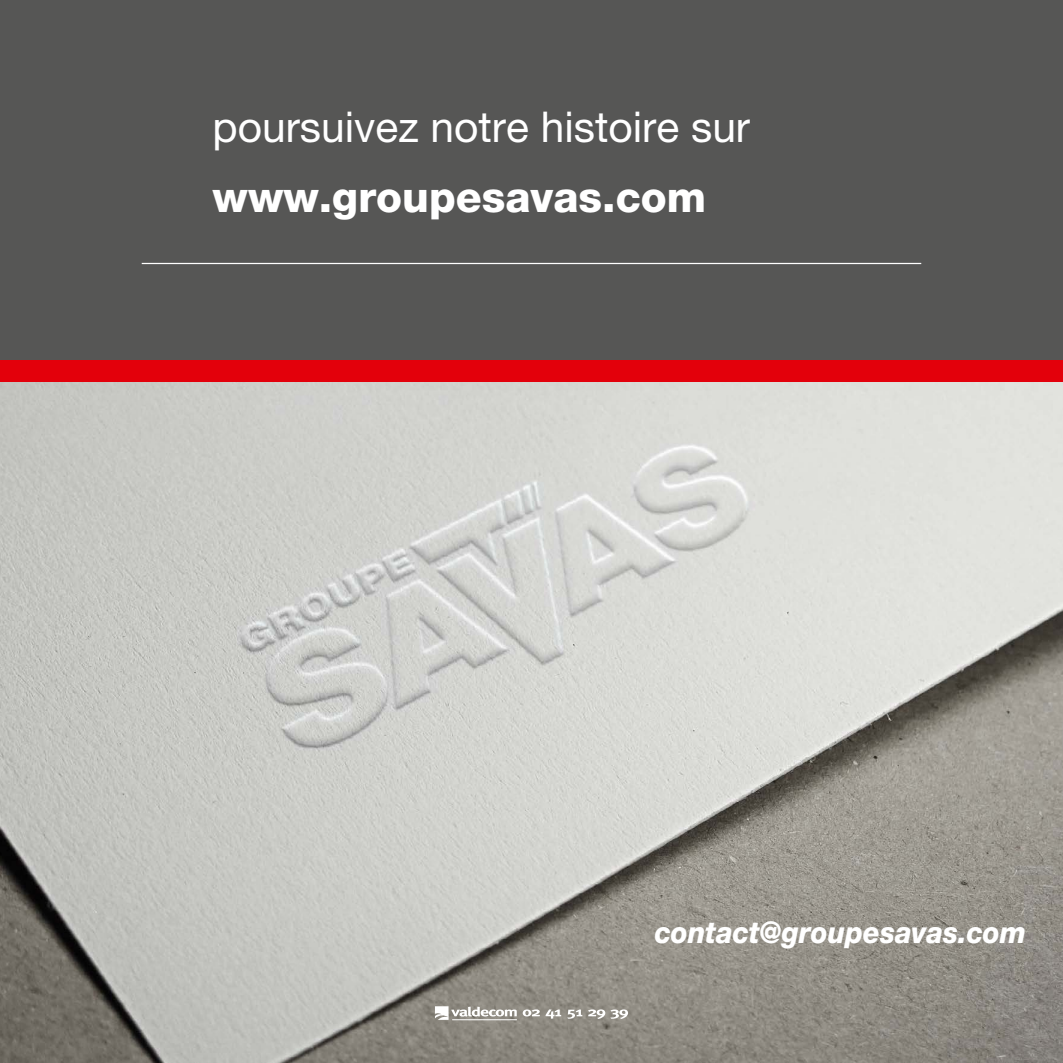
<style>
.page{position:relative;width:1063px;height:1063px;background:#fff}
.page>*{position:absolute;margin:0;border:0;box-sizing:border-box;transform-origin:0 0}
.t1{font:42.5px "Helvetica Neue";color:#fff}
.t2{font:800 42.5px "Helvetica Neue";color:#fff}
.t3{font:italic 800 30px "Helvetica Neue";color:#fff;scale:.93 1}
</style>
<div class="page">
<div style="left:0;top:0;width:1063px;height:371px;background:#565655"></div>
<img style="left:0;top:381px;width:1063px;height:682px">
<div style="left:0;top:360px;width:1063px;height:21px;background:#e3000b"></div>
<hr style="left:142px;top:263px;width:779px;height:1px;background:#fff">
<div style="left:523px;top:1010px;width:8px;height:6px;background:#fff;border-radius:50%"></div>
<svg style="left:525px;top:1009px;width:15px;height:7px"></svg>
<svg style="left:546px;top:1009px;width:15px;height:10px"></svg>
<svg style="left:567px;top:1010px;width:15px;height:9px"></svg>
<svg style="left:588px;top:1009px;width:40px;height:10px"></svg>
<svg style="left:435px;top:1006px;width:82px;height:14px"></svg>
<hr style="left:452px;top:1019px;width:65px;height:1px;background:#fff">
<p class="t1" style="left:213px;top:101px;width:539px">poursuivez notre histoire sur</p>
<p class="t2" style="left:213px;top:171px;width:495px">www.groupesavas.com</p>
<p class="t3" style="left:655px;top:915px;width:401px">contact@groupesavas.com</p>
</div>
